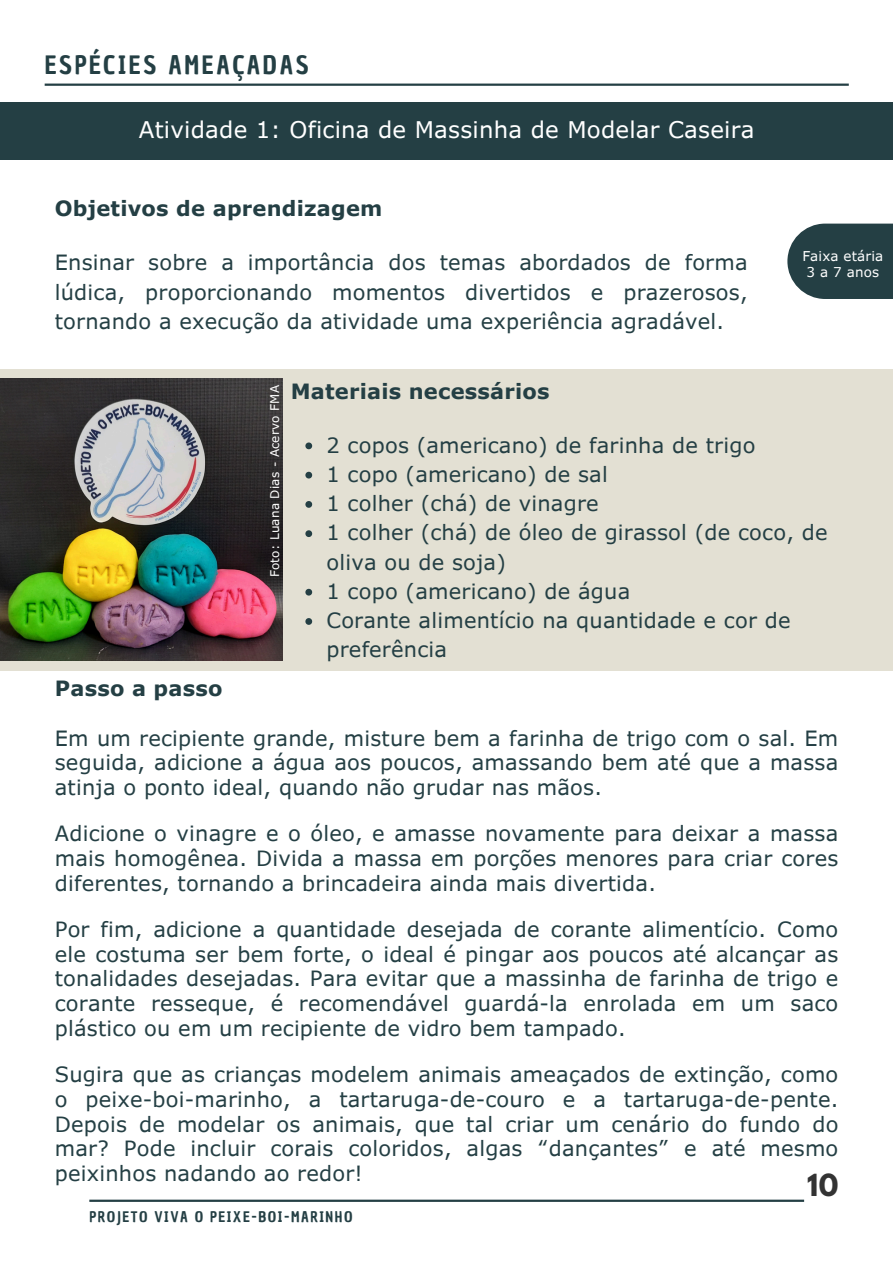
<style>
.page{position:relative;width:893px;height:1264px;background:#fff}
.page>*{position:absolute;margin:0;border:0;box-sizing:border-box;transform-origin:0 0}
.t1{font:700 27px "League Spartan";color:#333}
.t2{font:24.75px "Chau Philomene One";letter-spacing:.11em;color:#243f44}
.t3{font:22.95px "Verdana Pro";letter-spacing:.01em;color:#fff}
.t4{font:21px/24.8px "Verdana Pro";letter-spacing:.01em;color:#243f44;text-align:justify}
.t5{font:700 21px "Verdana Pro";letter-spacing:.01em;color:#243f44}
.t6{font:14.25px "Chau Philomene One";letter-spacing:.11em;color:#243f44}
.t7{font:13.5px/15.8px "Verdana Pro";letter-spacing:.01em;color:#fff;text-align:center}
.t8{font:12px "Verdana Pro";letter-spacing:.015em;color:#fff}
</style>
<div class="page">
<hr style="left:45px;top:84px;width:803px;height:2px;background:#243f44">
<div style="left:0;top:102px;width:892px;height:57px;background:#243f44"></div>
<div style="left:0;top:369px;width:892px;height:302px;background:#e3e0d3"></div>
<svg style="left:305px;top:442px;width:7px;height:7px"></svg>
<svg style="left:305px;top:472px;width:7px;height:6px"></svg>
<svg style="left:305px;top:501px;width:7px;height:7px"></svg>
<svg style="left:305px;top:530px;width:7px;height:7px"></svg>
<svg style="left:305px;top:589px;width:7px;height:6px"></svg>
<svg style="left:305px;top:618px;width:7px;height:7px"></svg>
<hr style="left:89px;top:1199px;width:715px;height:2px;background:#243f44">
<svg style="left:787px;top:223px;width:105px;height:76px;background:#375054"></svg>
<img style="left:0;top:378px;width:282px;height:282px">
<p class="t2" style="left:45px;top:48px;width:265px">ESPÉCIES AMEAÇADAS</p>
<p class="t3" style="left:139px;top:115px;width:617px">Atividade 1: Oficina de Massinha de Modelar Caseira</p>
<p class="t5" style="left:55px;top:195px;width:329px">Objetivos de aprendizagem</p>
<p class="t4" style="left:55px;top:247px;width:694px;line-height:29.2px">Ensinar sobre a importância dos temas abordados de forma lúdica, proporcionando momentos divertidos e prazerosos, tornando a execução da atividade uma experiência agradável.</p>
<p class="t7" style="left:802px;top:248px;width:82px">Faixa etária<br>3 a 7 anos</p>
<h3 class="t8" style="left:267px;top:577px;width:193px;rotate:-90deg">Foto: Luana Dias - Acervo FMA</h3>
<h1 class="t5" style="left:291px;top:377px;width:260px">Materiais necessários</h1>
<p class="t4" style="left:326px;top:432px;width:430px">2 copos (americano) de farinha de trigo</p>
<p class="t4" style="left:326px;top:461px;width:283px">1 copo (americano) de sal</p>
<h2 class="t4" style="left:326px;top:490px;width:274px">1 colher (chá) de vinagre</h2>
<h3 class="t4" style="left:326px;top:517px;width:502px;line-height:29.2px">1 colher (chá) de óleo de girassol (de coco, de oliva ou de soja)</h3>
<h4 class="t4" style="left:326px;top:578px;width:305px">1 copo (americano) de água</h4>
<p class="t4" style="left:326px;top:605px;width:465px;line-height:29.2px">Corante alimentício na quantidade e cor de preferência</p>
<h6 class="t5" style="left:55px;top:675px;width:169px">Passo a passo</h6>
<p class="t4" style="left:55px;top:724px;width:785px">Em um recipiente grande, misture bem a farinha de trigo com o sal. Em seguida, adicione a água aos poucos, amassando bem até que a massa atinja o ponto ideal, quando não grudar nas mãos.</p>
<p class="t4" style="left:55px;top:820px;width:785px">Adicione o vinagre e o óleo, e amasse novamente para deixar a massa mais homogênea. Divida a massa em porções menores para criar cores diferentes, tornando a brincadeira ainda mais divertida.</p>
<p class="t4" style="left:55px;top:916px;width:785px">Por fim, adicione a quantidade desejada de corante alimentício. Como ele costuma ser bem forte, o ideal é pingar aos poucos até alcançar as tonalidades desejadas. Para evitar que a massinha de farinha de trigo e corante resseque, é recomendável guardá-la enrolada em um saco plástico ou em um recipiente de vidro bem tampado.</p>
<h3 class="t4" style="left:55px;top:1061px;width:785px">Sugira que as crianças modelem animais ameaçados de extinção, como o peixe-boi-marinho, a tartaruga-de-couro e a tartaruga-de-pente.<br>Depois de modelar os animais, que tal criar um cenário do fundo do mar? Pode incluir corais coloridos, algas “dançantes” e até mesmo peixinhos nadando ao redor!</h3>
<h4 class="t1" style="left:807px;top:1171px;width:33px">10</h4>
<p class="t6" style="left:89px;top:1207px;width:265px">PROJETO VIVA O PEIXE-BOI-MARINHO</p>
</div>
